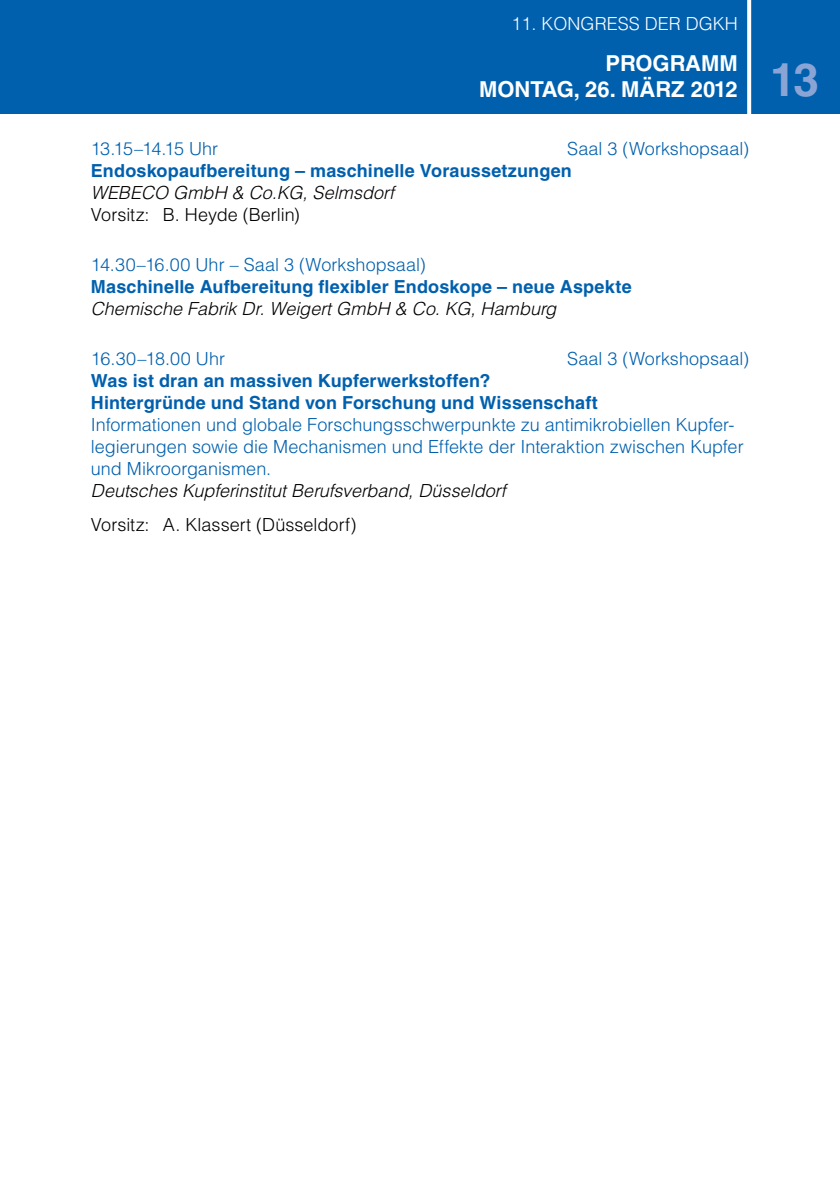
<style>
.page{position:relative;width:840px;height:1191px;background:#fff}
.page>*{position:absolute;margin:0;border:0;box-sizing:border-box;transform-origin:0 0}
.t1{font:700 46px "Helvetica LT Std";color:#8aa5d5}
.t2{font:700 22px/26px "Helvetica LT Std";color:#fff;text-align:right}
.t3{font:300 18px/22px "Helvetica LT Std";color:#0060ae}
.t4{font:700 18px/22px "Helvetica LT Std";letter-spacing:.005em;color:#0060ae}
.t5{font:italic 300 18px "Helvetica LT Std";color:#000}
.t6{font:300 18px "Helvetica LT Std";color:#000}
.t7{font:300 18px "Helvetica LT Std";color:#fff}
.t8{font:300 18px "Helvetica LT Std";letter-spacing:-.03em;color:#0060ae}
</style>
<div class="page">
<div style="left:0;top:0;width:839px;height:114px;background:#0060ae"></div>
<svg style="left:747px;top:0;width:3px;height:114px"></svg>
<p class="t7" style="left:511px;top:12px;width:228px">11. KONGRESS der DGKH</p>
<p class="t2" style="left:479px;top:50px;width:260px">Programm<br>Montag, 26. März 2012</p>
<p class="t8" style="left:91px;top:137px;width:129px">13.15–14.15 Uhr</p>
<p class="t3" style="left:567px;top:137px;width:183px">Saal 3 (Workshopsaal)</p>
<p class="t4" style="left:91px;top:159px;width:482px">Endoskopaufbereitung – maschinelle Voraussetzungen</p>
<p class="t5" style="left:91px;top:181px;width:304px">WEBECO GmbH &amp; Co.KG, Selmsdorf</p>
<p class="t6" style="left:91px;top:203px;width:210px">Vorsitz: B. Heyde (Berlin)</p>
<p class="t3" style="left:91px;top:253px;width:336px">14.30–16.00 Uhr – Saal 3 (Workshopsaal)</p>
<p class="t4" style="left:91px;top:275px;width:542px">Maschinelle Aufbereitung flexibler Endoskope – neue Aspekte</p>
<p class="t5" style="left:91px;top:297px;width:466px">Chemische Fabrik Dr. Weigert GmbH &amp; Co. KG, Hamburg</p>
<p class="t3" style="left:91px;top:348px;width:136px">16.30–18.00 Uhr</p>
<p class="t3" style="left:567px;top:348px;width:183px">Saal 3 (Workshopsaal)</p>
<p class="t4" style="left:91px;top:370px;width:508px">Was ist dran an massiven Kupferwerkstoffen?<br>Hintergründe und Stand von Forschung und Wissenschaft</p>
<p class="t3" style="left:91px;top:414px;width:654px">Informationen und globale Forschungsschwerpunkte zu antimikrobiellen Kupfer&shy;legierungen sowie die Mechanismen und Effekte der Interaktion zwischen Kupfer und Mikroorganismen.</p>
<p class="t5" style="left:91px;top:480px;width:416px">Deutsches Kupferinstitut Berufsverband, Düsseldorf</p>
<p class="t6" style="left:91px;top:513px;width:267px">Vorsitz: A. Klassert (Düsseldorf)</p>
<h1 class="t1" style="left:769px;top:52px;width:50px">13</h1>
</div>
